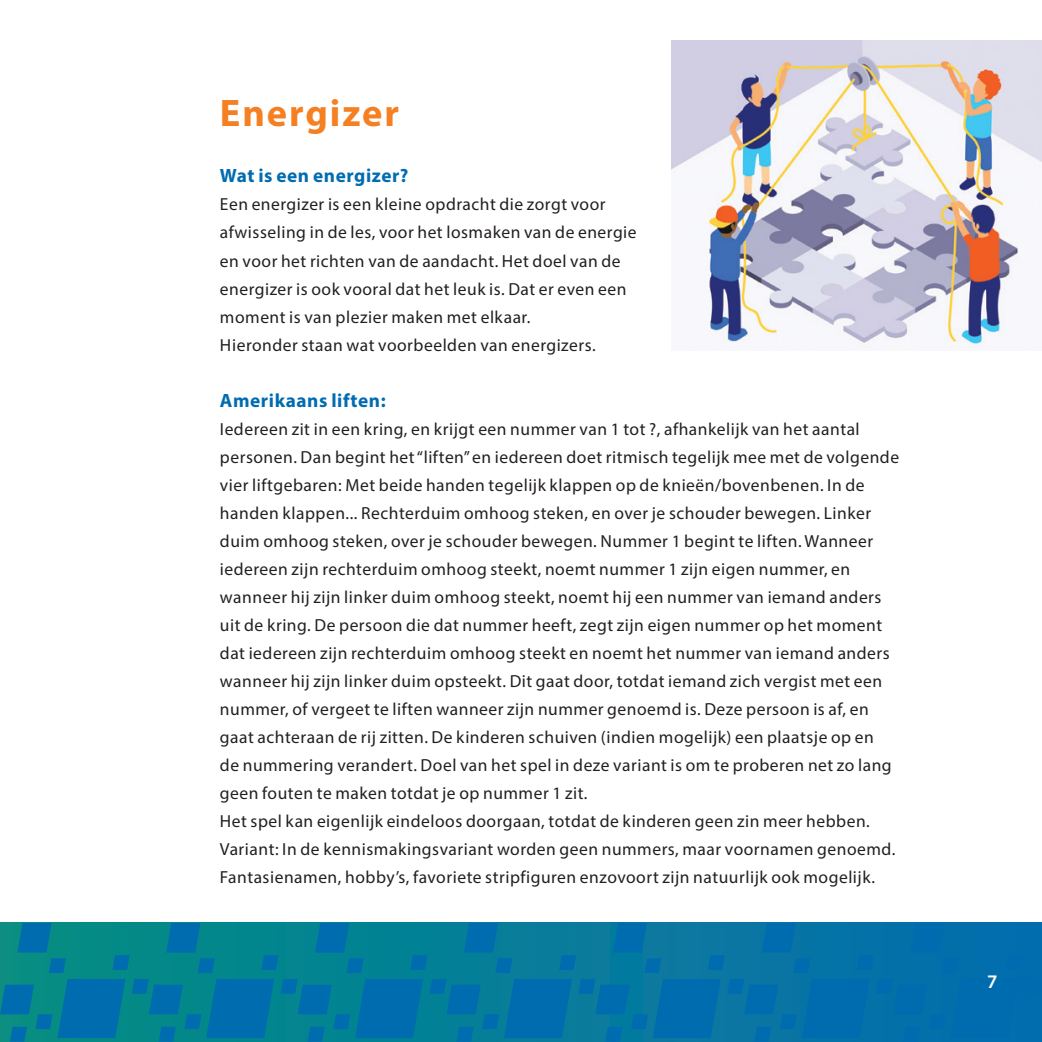
<style>
.page{position:relative;width:1042px;height:1042px;background:#fff}
.page>*{position:absolute;margin:0;border:0;box-sizing:border-box;transform-origin:0 0}
.platte_tekst{font:700 38.5px "Myriad Pro";letter-spacing:.05em;color:#f57f21}
.tussenkopje{font:700 19.25px "Myriad Pro";letter-spacing:.03em;color:#006cb0}
.t1{font:600 19.25px "Myriad Pro";color:#fff}
.platte_tekst-2{font:17.5px/28px "Myriad Pro";letter-spacing:.03em;color:#231f20}
</style>
<div class="page">
<div style="left:0;top:923px;width:1042px;height:119px;background:linear-gradient(to right,#058e82,#056daf)"></div>
<svg style="left:261px;top:955px;width:17px;height:15px"></svg>
<svg style="left:198px;top:958px;width:17px;height:15px"></svg>
<svg style="left:166px;top:923px;width:34px;height:29px"></svg>
<svg style="left:410px;top:955px;width:17px;height:15px"></svg>
<svg style="left:346px;top:958px;width:18px;height:15px"></svg>
<svg style="left:315px;top:923px;width:34px;height:29px"></svg>
<svg style="left:281px;top:979px;width:142px;height:62px;background:#0176a2"></svg>
<svg style="left:559px;top:955px;width:17px;height:15px"></svg>
<svg style="left:495px;top:958px;width:17px;height:15px"></svg>
<svg style="left:464px;top:923px;width:34px;height:29px"></svg>
<svg style="left:429px;top:979px;width:143px;height:62px;background:#0274a5"></svg>
<svg style="left:708px;top:955px;width:17px;height:15px"></svg>
<svg style="left:644px;top:958px;width:17px;height:15px"></svg>
<svg style="left:613px;top:923px;width:34px;height:29px"></svg>
<svg style="left:578px;top:979px;width:143px;height:62px;background:#0372a7"></svg>
<svg style="left:857px;top:955px;width:17px;height:15px"></svg>
<svg style="left:793px;top:958px;width:17px;height:15px"></svg>
<svg style="left:761px;top:923px;width:35px;height:29px"></svg>
<svg style="left:727px;top:979px;width:143px;height:62px;background:#036faa"></svg>
<svg style="left:1025px;top:979px;width:17px;height:15px"></svg>
<svg style="left:1005px;top:955px;width:17px;height:15px"></svg>
<svg style="left:942px;top:958px;width:17px;height:15px"></svg>
<svg style="left:910px;top:923px;width:34px;height:29px"></svg>
<div style="left:876px;top:979px;width:142px;height:62px;background:#006cb0"></div>
<svg style="left:132px;top:979px;width:142px;height:62px;background:#01789f"></svg>
<svg style="left:113px;top:955px;width:17px;height:15px"></svg>
<svg style="left:49px;top:958px;width:17px;height:15px"></svg>
<svg style="left:17px;top:923px;width:35px;height:29px"></svg>
<svg style="left:0;top:979px;width:125px;height:62px;background:#03789e"></svg>
<img style="left:671px;top:41px;width:371px;height:308px">
<p class="platte_tekst" style="left:220px;top:88px;width:180px">Energizer</p>
<p class="tussenkopje" style="left:220px;top:163px;width:190px">Wat is een energizer?</p>
<p class="platte_tekst-2" style="left:220px;top:190px;width:418px">Een energizer is een kleine opdracht die zorgt voor afwisseling in de les, voor het losmaken van de energie en voor het richten van de aandacht. Het doel van de energizer is ook vooral dat het leuk is. Dat er even een moment is van plezier maken met elkaar.</p>
<p class="platte_tekst-2" style="left:220px;top:330px;width:377px">Hieronder staan wat voorbeelden van energizers.</p>
<p class="tussenkopje" style="left:220px;top:387px;width:167px">Amerikaans liften:</p>
<p class="platte_tekst-2" style="left:220px;top:414px;width:680px">Iedereen zit in een kring, en krijgt een nummer van 1 tot ?, afhankelijk van het aantal personen. Dan begint het “liften” en iedereen doet ritmisch tegelijk mee met de volgende vier liftgebaren: Met beide handen tegelijk klappen op de knieën/bovenbenen. In de handen klappen... Rechterduim omhoog steken, en over je schouder bewegen. Linker duim omhoog steken, over je schouder bewegen. Nummer 1 begint te liften. Wanneer iedereen zijn rechterduim omhoog steekt, noemt nummer 1 zijn eigen nummer, en wanneer hij zijn linker duim omhoog steekt, noemt hij een nummer van iemand anders uit de kring. De persoon die dat nummer heeft, zegt zijn eigen nummer op het moment dat iedereen zijn rechterduim omhoog steekt en noemt het nummer van iemand anders wanneer hij zijn linker duim opsteekt. Dit gaat door, totdat iemand zich vergist met een nummer, of vergeet te liften wanneer zijn nummer genoemd is. Deze persoon is af, en gaat achteraan de rij zitten. De kinderen schuiven (indien mogelijk) een plaatsje op en<br>de nummering verandert. Doel van het spel in deze variant is om te proberen net zo lang geen fouten te maken totdat je op nummer 1 zit.</p>
<p class="platte_tekst-2" style="left:220px;top:806px;width:677px">Het spel kan eigenlijk eindeloos doorgaan, totdat de kinderen geen zin meer hebben.<br>Variant: In de kennismakingsvariant worden geen nummers, maar voornamen genoemd.<br>Fantasienamen, hobby’s, favoriete stripfiguren enzovoort zijn natuurlijk ook mogelijk.</p>
<p class="t1" style="left:987px;top:971px;width:12px">7</p>
</div>
